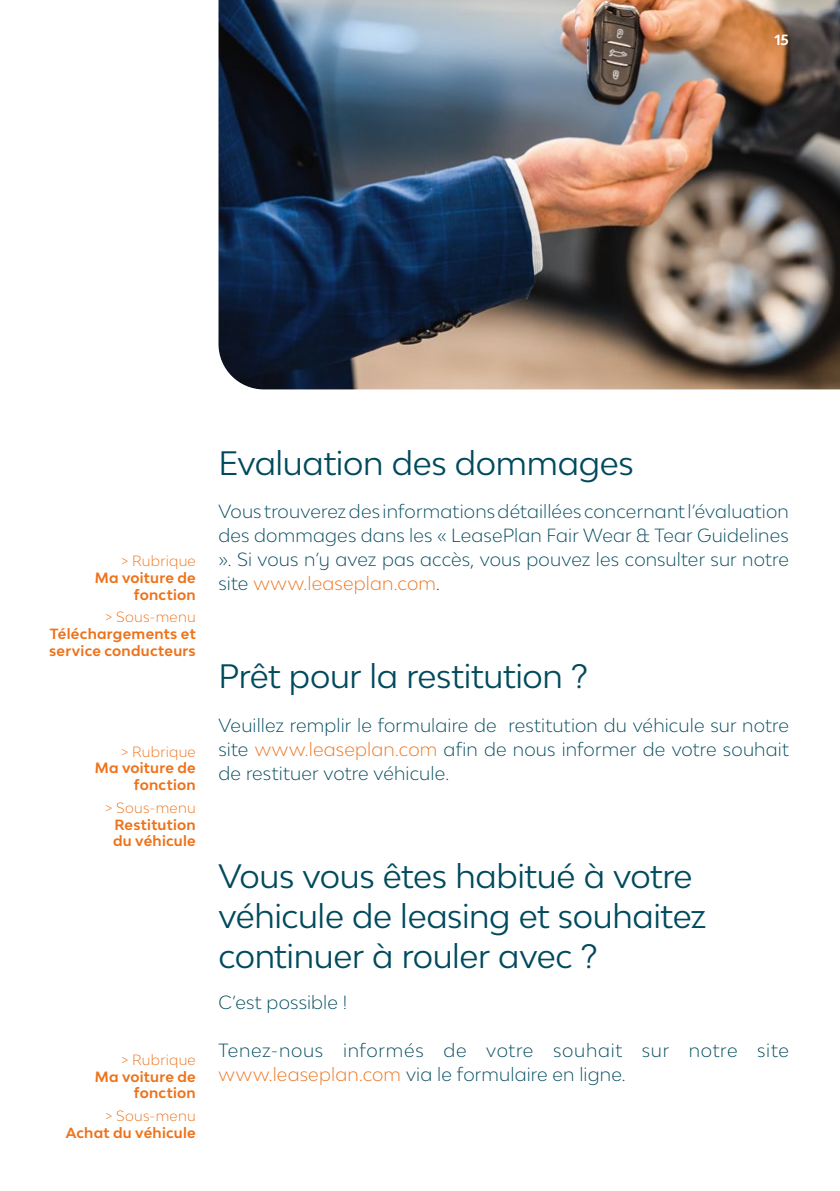
<style>
.page{position:relative;width:840px;height:1191px;background:#fff}
.page>*{position:absolute;margin:0;border:0;box-sizing:border-box;transform-origin:0 0}
.t1{font:32px/40px "Lease Plan";letter-spacing:-.01em;color:#004a5d}
.t2{font:300 18px/24px "Lease Plan";letter-spacing:.01em;color:#004a5d;text-align:justify}
.t3{font:700 14px/16.8px "Lease Plan";letter-spacing:.02em;color:#ee7219;text-align:right}
.t4{font:300 14px "Lease Plan";letter-spacing:.02em;color:#ee7219}
.t5{font:700 14px "Lease Plan";color:#fff}
.s1{color:#ee7219}
</style>
<div class="page">
<img style="left:218px;top:0;width:621px;height:389px">
<p class="t5" style="left:773px;top:31px;width:16px">15</p>
<p class="t4" style="left:121px;top:551px;width:76px">&gt; Rubrique</p>
<p class="t3" style="left:95px;top:569px;width:102px">Ma voiture de fonction</p>
<p class="t4" style="left:105px;top:607px;width:92px">&gt; Sous-menu</p>
<p class="t3" style="left:49px;top:625px;width:148px;text-align:left">Téléchargements et service conducteurs</p>
<p class="t4" style="left:121px;top:742px;width:76px">&gt; Rubrique</p>
<p class="t3" style="left:95px;top:759px;width:102px">Ma voiture de fonction</p>
<p class="t4" style="left:105px;top:798px;width:92px">&gt; Sous-menu</p>
<p class="t3" style="left:113px;top:815px;width:84px;text-align:left">Restitution du véhicule</p>
<p class="t4" style="left:121px;top:1050px;width:76px">&gt; Rubrique</p>
<p class="t3" style="left:95px;top:1067px;width:102px">Ma voiture de fonction</p>
<p class="t4" style="left:105px;top:1106px;width:92px">&gt; Sous-menu</p>
<p class="t3" style="left:66px;top:1123px;width:131px">Achat du véhicule</p>
<h1 class="t1" style="left:218px;top:442px;width:416px">Evaluation des dommages</h1>
<p class="t2" style="left:218px;top:499px;width:571px">Vous trouverez des informations détaillées concernant l’évaluation des dommages dans les « LeasePlan Fair Wear &amp; Tear Guidelines ». Si vous n’y avez pas accès, vous pouvez les consulter sur notre site <span class="s1">www.leaseplan.com</span>.</p>
<h1 class="t1" style="left:218px;top:655px;width:370px">Prêt pour la restitution ?</h1>
<p class="t2" style="left:218px;top:712px;width:571px">Veuillez remplir le formulaire de restitution du véhicule sur notre site <span class="s1">www.leaseplan.com</span> afin de nous informer de votre souhait de restituer votre véhicule.</p>
<h1 class="t1" style="left:218px;top:855px;width:489px">Vous vous êtes habitué à votre véhicule de leasing et souhaitez continuer à rouler avec ?</h1>
<p class="t2" style="left:218px;top:990px;width:130px">C’est possible !</p>
<p class="t2" style="left:218px;top:1038px;width:571px">Tenez-nous informés de votre souhait sur notre site <span class="s1">www.leaseplan.com</span> via le formulaire en ligne.</p>
</div>
